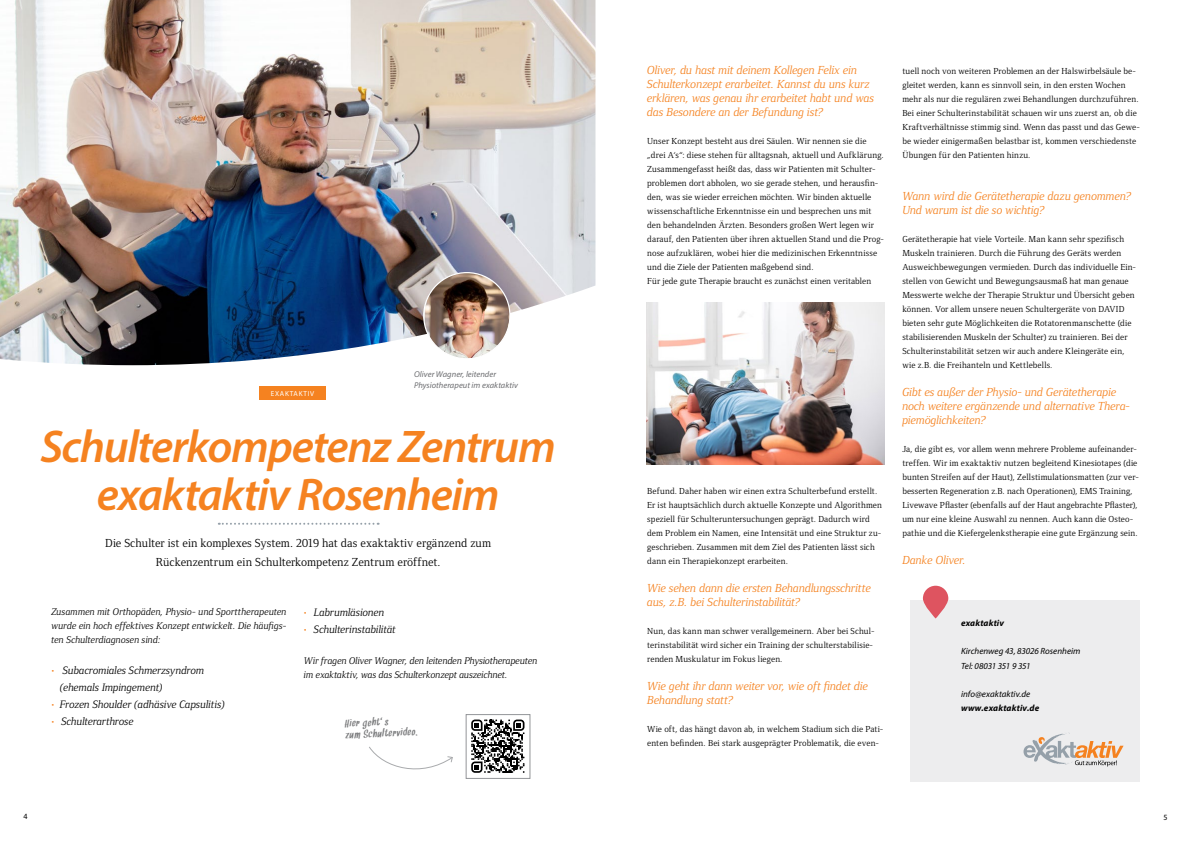
<style>
.page{position:relative;width:1191px;height:842px;background:#fff}
.page>*{position:absolute;margin:0;border:0;box-sizing:border-box;transform-origin:0 0}
.t1{font:italic 600 46px/48px "Myriad Pro";letter-spacing:-.03em;color:#f58220;text-align:center}
.t2{font:italic 12px/14px "Foundry Form Serif";letter-spacing:-.005em;color:#f58220}
.t3{font:12px/19px "Foundry Form Serif";color:#000;text-align:center}
.t4{font:11.1px/17.2px "Foundry Form Serif Italic OSF";color:#000}
.t5{font:11.1px/11.7px "Snickles";color:#58595b}
.t6{font:10px/14px "Foundry Form Serif Italic OSF";letter-spacing:-.005em;color:#000;text-align:justify}
.t7{font:9px/14px "Foundry Form Serif";letter-spacing:.015em;color:#000}
.t8{font:italic 9px/14px "Myriad Pro";color:#000}
.t9{font:italic 700 9px "Myriad Pro";letter-spacing:.015em;color:#000}
.t10{font:italic 8.5px/11px "Myriad Pro";letter-spacing:.005em;color:#6d6e71}
.t11{font:8px "Myriad Pro";color:#000}
.t12{font:7.2px "Myriad Pro";letter-spacing:.095em;color:#fff}
.s1{font-family:"Frutiger LT Com";font-weight:700;font-stretch:condensed;color:#f58220}
.s2{font-family:"Frutiger LT Com";font-weight:700;font-stretch:condensed;font-size:11px;color:#f58220}
</style>
<div class="page">
<img style="left:0;top:0;width:595px;height:365px">
<svg style="left:219px;top:523px;width:160px;height:2px"></svg>
<img style="left:647px;top:303px;width:237px;height:162px">
<img style="left:424px;top:273px;width:86px;height:86px;border-radius:43px">
<div style="left:910px;top:600px;width:229px;height:181px;background:#ededee"></div>
<svg style="left:923px;top:586px;width:25px;height:32px"></svg>
<svg style="left:1023px;top:733px;width:100px;height:33px"></svg>
<div style="left:259px;top:387px;width:67px;height:13px;background:#f58220"></div>
<svg style="left:369px;top:746px;width:84px;height:24px"></svg>
<svg style="left:471px;top:719px;width:53px;height:54px"></svg>
<div style="left:466px;top:714px;width:64px;height:65px;border:1px solid #939598"></div>
<p class="t12" style="left:271px;top:389px;width:45px">EXAKTAKTIV</p>
<p class="t10" style="left:414px;top:368px;width:105px">Oliver Wagner, leitender<br>Physiotherapeut im exaktaktiv</p>
<h1 class="t1" style="left:41px;top:421px;width:517px">Schulterkompetenz Zentrum exaktaktiv Rosenheim</h1>
<h2 class="t3" style="left:105px;top:533px;width:387px">Die Schulter ist ein komplexes System. 2019 hat das exaktaktiv ergänzend zum<br>Rückenzentrum ein Schulterkompetenz Zentrum eröffnet.</h2>
<p class="t6" style="left:51px;top:604px;width:237px">Zusammen mit Orthopäden, Physio- und Sporttherapeuten wurde ein hoch effektives Konzept entwickelt. Die häufigs&shy;ten Schulterdiagnosen sind:</p>
<p class="t4" style="left:51px;top:662px;width:154px"><span class="s1">·</span> Subacromiales Schmerzsyndrom</p>
<p class="t4" style="left:60px;top:679px;width:104px">(ehemals Impingement)</p>
<p class="t4" style="left:51px;top:696px;width:175px"><span class="s2">·</span> Frozen Shoulder (adhäsive Capsulitis)</p>
<p class="t4" style="left:51px;top:713px;width:84px"><span class="s2">·</span> Schulterarthrose</p>
<p class="t4" style="left:304px;top:603px;width:93px"><span class="s2">·</span> Labrumläsionen<br><span class="s2">·</span> Schulterinstabilität</p>
<p class="t6" style="left:304px;top:654px;width:235px">Wir fragen Oliver Wagner, den leitenden Physiotherapeuten im exaktaktiv, was das Schulterkonzept auszeichnet.</p>
<p class="t5" style="left:345px;top:718px;width:78px;rotate:-3deg">Hier geht‘s<br>zum Schultervideo.</p>
<h2 class="t2" style="left:647px;top:63px;width:228px">Oliver, du hast mit deinem Kollegen Felix ein Schulterkonzept erarbeitet. Kannst du uns kurz erklären, was genau ihr erarbeitet habt und was das Besondere an der Befundung ist?</h2>
<p class="t7" style="left:647px;top:134px;width:238px">Unser Konzept besteht aus drei Säulen. Wir nennen sie die „drei A‘s“: diese stehen für alltagsnah, aktuell und Aufklärung.<br>Zusammengefasst heißt das, dass wir Patienten mit Schulter&shy;problemen dort abholen, wo sie gerade stehen, und herausfin&shy;den, was sie wieder erreichen möchten. Wir binden aktuelle wissenschaftliche Erkenntnisse ein und besprechen uns mit den behandelnden Ärzten. Besonders großen Wert legen wir darauf, den Patienten über ihren aktuellen Stand und die Prog&shy;nose aufzuklären, wobei hier die medizinischen Erkenntnisse und die Ziele der Patienten maßgebend sind.<br>Für jede gute Therapie braucht es zunächst einen veritablen</p>
<p class="t7" style="left:647px;top:484px;width:236px">Befund. Daher haben wir einen extra Schulterbefund erstellt.<br>Er ist hauptsächlich durch aktuelle Konzepte und Algorithmen speziell für Schulteruntersuchungen geprägt. Dadurch wird dem Problem ein Namen, eine Intensität und eine Struktur zu&shy;geschrieben. Zusammen mit dem Ziel des Patienten lässt sich dann ein Therapiekonzept erarbeiten.</p>
<h2 class="t2" style="left:647px;top:581px;width:225px">Wie sehen dann die ersten Behandlungsschritte aus, z.B. bei Schulterinstabilität?</h2>
<p class="t7" style="left:647px;top:624px;width:229px">Nun, das kann man schwer verallgemeinern. Aber bei Schul&shy;terinstabilität wird sicher ein Training der schulterstabilisie&shy;renden Muskulatur im Fokus liegen.</p>
<h2 class="t2" style="left:647px;top:679px;width:222px">Wie geht ihr dann weiter vor, wie oft findet die<br>Behandlung statt?</h2>
<p class="t7" style="left:647px;top:722px;width:238px">Wie oft, das hängt davon ab, in welchem Stadium sich die Pati&shy;enten befinden. Bei stark ausgeprägter Problematik, die even-</p>
<p class="t7" style="left:902px;top:64px;width:239px">tuell noch von weiteren Problemen an der Halswirbelsäule be&shy;gleitet werden, kann es sinnvoll sein, in den ersten Wochen mehr als nur die regulären zwei Behandlungen durchzuführen.<br>Bei einer Schulterinstabilität schauen wir uns zuerst an, ob die Kraftverhältnisse stimmig sind. Wenn das passt und das Gewe&shy;be wieder einigermaßen belastbar ist, kommen verschiedenste Übungen für den Patienten hinzu.</p>
<h2 class="t2" style="left:902px;top:189px;width:231px">Wann wird die Gerätetherapie dazu genommen?<br>Und warum ist die so wichtig?</h2>
<p class="t7" style="left:902px;top:232px;width:235px">Gerätetherapie hat viele Vorteile. Man kann sehr spezifisch Muskeln trainieren. Durch die Führung des Geräts werden Ausweichbewegungen vermieden. Durch das individuelle Ein&shy;stellen von Gewicht und Bewegungsausmaß hat man genaue Messwerte welche der Therapie Struktur und Übersicht geben können. Vor allem unsere neuen Schultergeräte von DAVID bieten sehr gute Möglichkeiten die Rotatorenmanschette (die stabilisierenden Muskeln der Schulter) zu trainieren. Bei der Schulterinstabilität setzen wir auch andere Kleingeräte ein, wie z.B. die Freihanteln und Kettlebells.</p>
<h2 class="t2" style="left:902px;top:385px;width:229px">Gibt es außer der Physio- und Gerätetherapie noch weitere ergänzende und alternative Thera&shy;piemöglichkeiten?</h2>
<p class="t7" style="left:902px;top:442px;width:238px">Ja, die gibt es, vor allem wenn mehrere Probleme aufeinander&shy;treffen. Wir im exaktaktiv nutzen begleitend Kinesiotapes (die bunten Streifen auf der Haut), Zellstimulationsmatten (zur ver&shy;besserten Regeneration z.B. nach Operationen), EMS Training, Livewave Pflaster (ebenfalls auf der Haut angebrachte Pflaster), um nur eine kleine Auswahl zu nennen. Auch kann die Osteo&shy;pathie und die Kiefergelenkstherapie eine gute Ergänzung sein.</p>
<h2 class="t2" style="left:902px;top:553px;width:65px">Danke Oliver.</h2>
<p class="t9" style="left:961px;top:618px;width:44px">exaktaktiv</p>
<p class="t8" style="left:961px;top:644px;width:121px">Kirchenweg 43, 83026 Rosenheim<br>Tel: 08031 351 9 351</p>
<p class="t8" style="left:961px;top:686px;width:71px">info@exaktaktiv.de</p>
<p class="t9" style="left:961px;top:702px;width:80px">www.exaktaktiv.de</p>
<p class="t11" style="left:23px;top:812px;width:6px">4</p>
<p class="t11" style="left:1163px;top:812px;width:6px">5</p>
</div>
